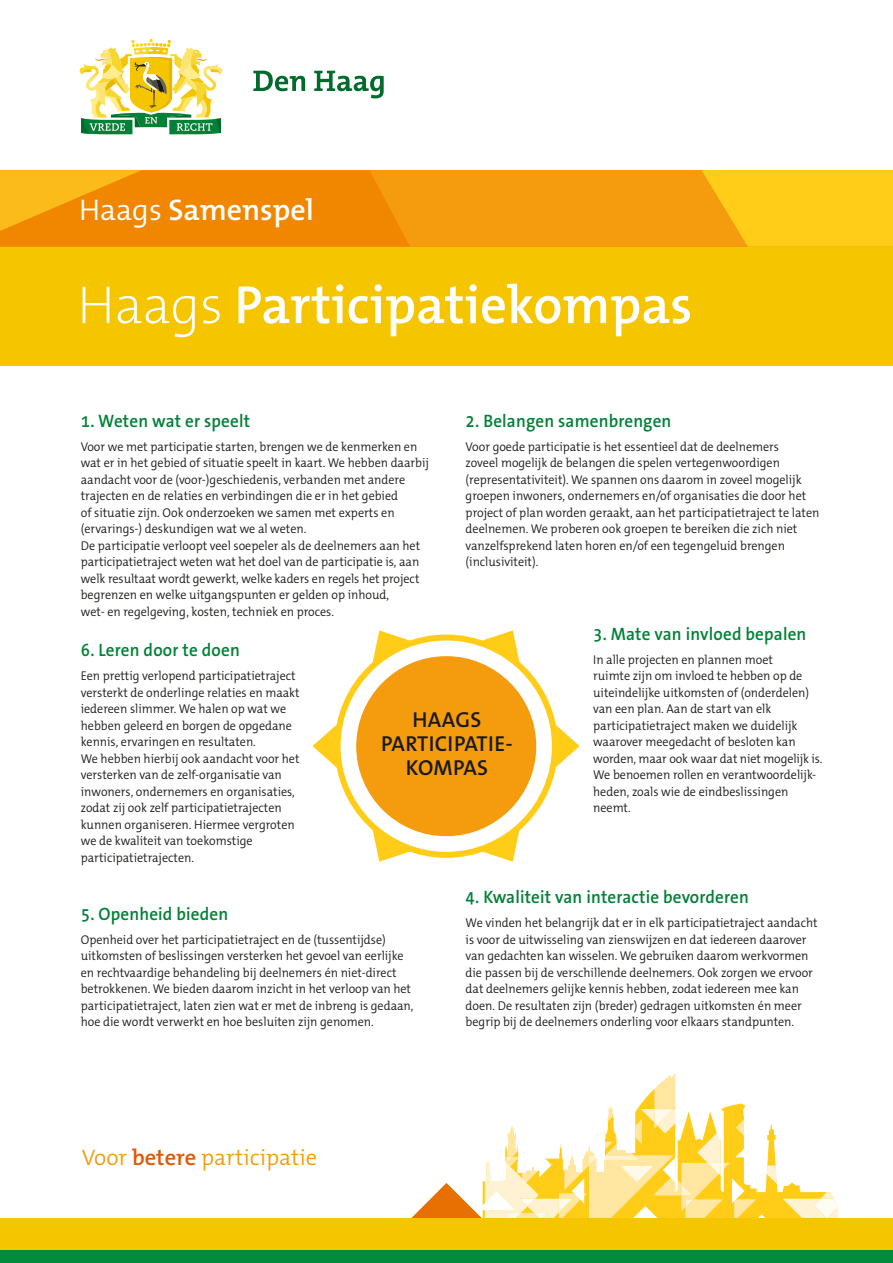
<style>
.page{position:relative;width:893px;height:1263px;background:#fff}
.page>*{position:absolute;margin:0;border:0;box-sizing:border-box;transform-origin:0 0}
.t1{font:600 54px "The Mix B W6";color:#fff}
.t2{font:600 30px "The Mix B W6";color:#fff}
.t3{font:300 22.5px "The Mix B W4";color:#f59c0e}
.t4{font:600 21.75px/24px "The Mix B W6";letter-spacing:.015em;color:#1a1a18;text-align:center}
.t5{font:600 18px "The Sans B W6";letter-spacing:.01em;color:#008136;scale:.95 1}
.t6{font:300 12.75px/16.5px "The Mix B W4";color:#1a1a18;scale:.95 1}
.s1{font-family:"The Mix B W4";font-weight:300}
.s2{font-family:"The Mix B W2";font-weight:200}
.s3{font-family:"The Mix B W6";font-weight:600;color:#e15706}
</style>
<div class="page">
<svg style="left:253px;top:71px;width:131px;height:27px"></svg>
<svg style="left:79px;top:39px;width:144px;height:95px"></svg>
<svg style="left:411px;top:1073px;width:427px;height:145px"></svg>
<div style="left:0;top:247px;width:893px;height:119px;background:#f5c500"></div>
<svg style="left:0;top:170px;width:893px;height:77px;background:#f59f0b"></svg>
<div style="left:0;top:1250px;width:893px;height:13px;background:#008c3a"></div>
<div style="left:0;top:1218px;width:893px;height:32px;background:#f5c500"></div>
<svg style="left:369px;top:630px;width:50px;height:39px"></svg>
<svg style="left:313px;top:712px;width:30px;height:68px"></svg>
<svg style="left:369px;top:823px;width:59px;height:39px"></svg>
<svg style="left:465px;top:824px;width:58px;height:38px"></svg>
<svg style="left:550px;top:712px;width:30px;height:68px"></svg>
<svg style="left:477px;top:630px;width:46px;height:38px"></svg>
<svg style="left:338px;top:637px;width:217px;height:218px"></svg>
<div style="left:335px;top:634px;width:223px;height:224px;border:6px solid #ffcd17;border-radius:50%"></div>
<div style="left:356px;top:656px;width:180px;height:180px;background:#f59c0e;border-radius:50%"></div>
<h2 class="t2" style="left:79px;top:191px;width:236px"><span class="s1">Haags</span> Samenspel</h2>
<h1 class="t1" style="left:77px;top:270px;width:617px"><span class="s2">Haags</span> Participatiekompas</h1>
<h3 class="t5" style="left:81px;top:409px;width:180px">1. Weten wat er speelt</h3>
<p class="t6" style="left:81px;top:438px;width:368px">Voor we met participatie starten, brengen we de kenmerken en wat er in het gebied of situatie speelt in kaart. We hebben daarbij aandacht voor de (voor-)geschiedenis, verbanden met andere trajecten en de relaties en verbindingen die er in het gebied<br>of situatie zijn. Ook onderzoeken we samen met experts en (ervarings-) deskundigen wat we al weten.<br>De participatie verloopt veel soepeler als de deelnemers aan het participatietraject weten wat het doel van de participatie is, aan welk resultaat wordt gewerkt, welke kaders en regels het project begrenzen en welke uitgangspunten er gelden op inhoud,<br>wet- en regelgeving, kosten, techniek en proces.</p>
<h3 class="t5" style="left:466px;top:409px;width:218px">2. Belangen samenbrengen</h3>
<p class="t6" style="left:466px;top:438px;width:374px">Voor goede participatie is het essentieel dat de deelnemers<br>zoveel mogelijk de belangen die spelen vertegenwoordigen (representativiteit). We spannen ons daarom in zoveel mogelijk groepen inwoners, ondernemers en/of organisaties die door het project of plan worden geraakt, aan het participatietraject te laten deelnemen. We proberen ook groepen te bereiken die zich niet vanzelfsprekend laten horen en/of een tegengeluid brengen (inclusiviteit).</p>
<h3 class="t5" style="left:81px;top:639px;width:169px">6. Leren door te doen</h3>
<p class="t6" style="left:81px;top:668px;width:232px">Een prettig verlopend participatietraject versterkt de onderlinge relaties en maakt iedereen slimmer. We halen op wat we hebben geleerd en borgen de opgedane kennis, ervaringen en resultaten.<br>We hebben hierbij ook aandacht voor het versterken van de zelf-organisatie van inwoners, ondernemers en organisaties, zodat zij ook zelf participatietrajecten kunnen organiseren. Hiermee vergroten we de kwaliteit van toekomstige participatietrajecten.</p>
<h3 class="t4" style="left:381px;top:707px;width:133px">HAAGS<br>PARTICIPATIE-<br>KOMPAS</h3>
<h3 class="t5" style="left:593px;top:622px;width:226px">3. Mate van invloed bepalen</h3>
<p class="t6" style="left:593px;top:651px;width:243px">In alle projecten en plannen moet<br>ruimte zijn om invloed te hebben op de uiteindelijke uitkomsten of (onderdelen) van een plan. Aan de start van elk participatietraject maken we duidelijk waarover meegedacht of besloten kan worden, maar ook waar dat niet mogelijk is.<br>We benoemen rollen en verantwoordelijk&shy;heden, zoals wie de eindbeslissingen neemt.</p>
<h3 class="t5" style="left:81px;top:902px;width:157px">5. Openheid bieden</h3>
<p class="t6" style="left:81px;top:931px;width:352px">Openheid over het participatietraject en de (tussentijdse) uitkomsten of beslissingen versterken het gevoel van eerlijke en rechtvaardige behandeling bij deelnemers én niet-direct betrokkenen. We bieden daarom inzicht in het verloop van het participatietraject, laten zien wat er met de inbreng is gedaan, hoe die wordt verwerkt en hoe besluiten zijn genomen.</p>
<h3 class="t3" style="left:82px;top:1143px;width:237px">Voor <span class="s3">betere</span> participatie</h3>
<h3 class="t5" style="left:466px;top:885px;width:300px">4. Kwaliteit van interactie bevorderen</h3>
<p class="t6" style="left:466px;top:915px;width:372px">We vinden het belangrijk dat er in elk participatietraject aandacht is voor de uitwisseling van zienswijzen en dat iedereen daarover van gedachten kan wisselen. We gebruiken daarom werkvormen die passen bij de verschillende deelnemers. Ook zorgen we ervoor dat deelnemers gelijke kennis hebben, zodat iedereen mee kan doen. De resultaten zijn (breder) gedragen uitkomsten én meer begrip bij de deelnemers onderling voor elkaars standpunten.</p>
</div>
